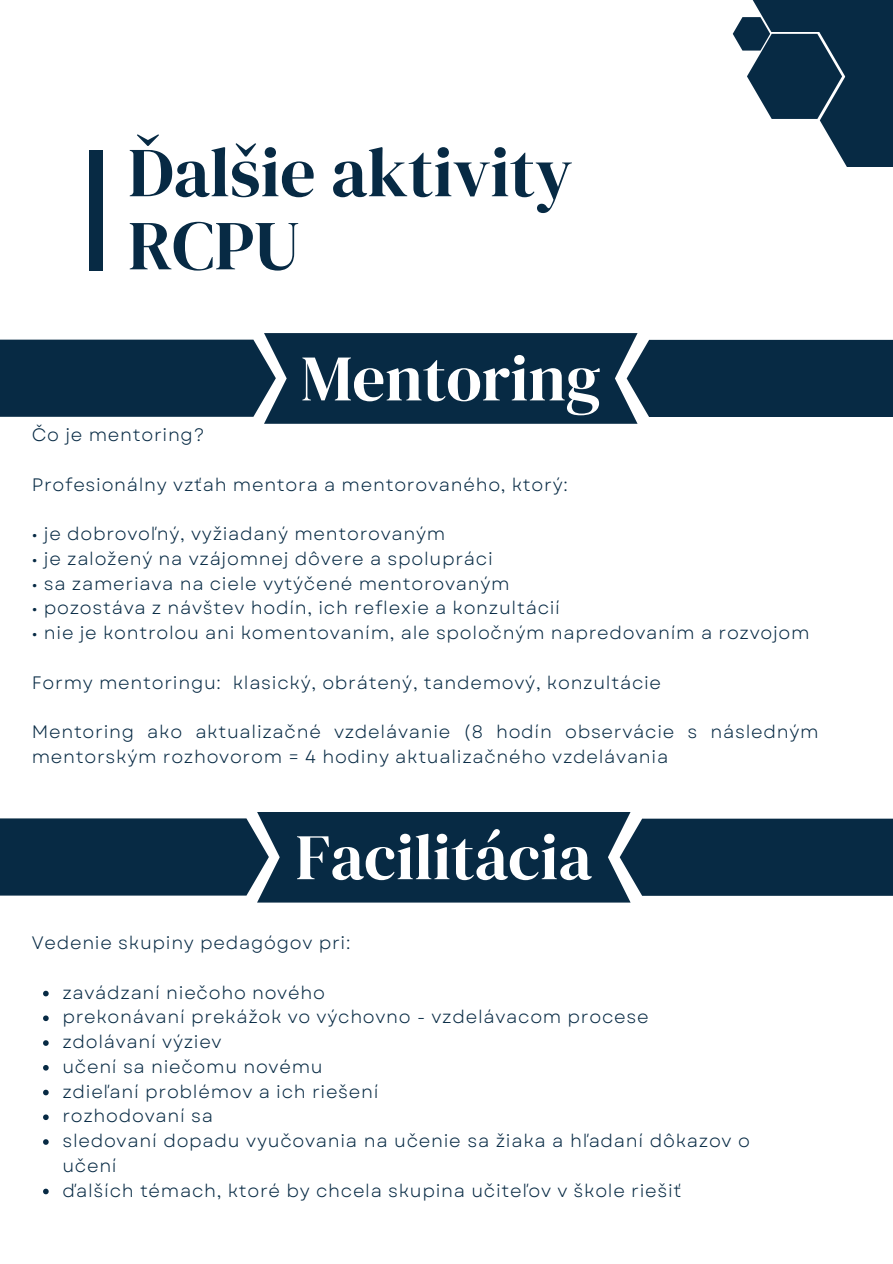
<style>
.page{position:relative;width:893px;height:1264px;background:#fff}
.page>*{position:absolute;margin:0;border:0;box-sizing:border-box;transform-origin:0 0}
.t1{font:70.05px/73.1px "DM Serif Display";color:#072a44}
.t2{font:64.95px "DM Serif Display";color:#fff}
.t3{font:18px/24.8px "Garet";letter-spacing:.04em;color:#072a44}
</style>
<div class="page">
<div style="left:264px;top:333px;width:373px;height:91px;background:#072a44"></div>
<div style="left:89px;top:150px;width:14px;height:120px;background:#072a44"></div>
<svg style="left:43px;top:990px;width:6px;height:6px"></svg>
<svg style="left:43px;top:1015px;width:6px;height:6px"></svg>
<svg style="left:43px;top:1040px;width:6px;height:5px"></svg>
<svg style="left:43px;top:1065px;width:6px;height:5px"></svg>
<svg style="left:43px;top:1089px;width:6px;height:6px"></svg>
<svg style="left:43px;top:1114px;width:6px;height:6px"></svg>
<svg style="left:43px;top:1139px;width:6px;height:5px"></svg>
<svg style="left:43px;top:1188px;width:6px;height:6px"></svg>
<div style="left:800px;top:0;width:92px;height:113px;background:#072a44"></div>
<svg style="left:732px;top:17px;width:160px;height:150px"></svg>
<div style="left:744px;top:0;width:113px;height:32px;background:#072a44"></div>
<div style="left:626px;top:340px;width:266px;height:77px;background:#072a44"></div>
<div style="left:0;top:339px;width:276px;height:78px;background:#072a44"></div>
<div style="left:257px;top:812px;width:373px;height:90px;background:#072a44"></div>
<div style="left:619px;top:818px;width:273px;height:77px;background:#072a44"></div>
<div style="left:0;top:818px;width:269px;height:77px;background:#072a44"></div>
<p class="t1" style="left:128px;top:135px;width:446px">Ďalšie aktivity<br>RCPU</p>
<p class="t2" style="left:301px;top:333px;width:301px">Mentoring</p>
<p class="t3" style="left:32px;top:422px;width:174px">Čo je mentoring?</p>
<p class="t3" style="left:32px;top:472px;width:537px">Profesionálny vzťah mentora a mentorovaného, ktorý:</p>
<p class="t3" style="left:32px;top:521px;width:415px">• je dobrovoľný, vyžiadaný mentorovaným</p>
<p class="t3" style="left:32px;top:546px;width:462px">• je založený na vzájomnej dôvere a spolupráci</p>
<p class="t3" style="left:32px;top:571px;width:479px">• sa zameriava na ciele vytýčené mentorovaným</p>
<p class="t3" style="left:32px;top:595px;width:529px">• pozostáva z návštev hodín, ich reflexie a konzultácií</p>
<p class="t3" style="left:32px;top:620px;width:779px">• nie je kontrolou ani komentovaním, ale spoločným napredovaním a rozvojom</p>
<p class="t3" style="left:32px;top:670px;width:630px">Formy mentoringu: klasický, obrátený, tandemový, konzultácie</p>
<p class="t3" style="left:32px;top:719px;width:788px">Mentoring ako aktualizačné vzdelávanie (8 hodín observácie s následným mentorským rozhovorom = 4 hodiny aktualizačného vzdelávania</p>
<p class="t2" style="left:295px;top:811px;width:298px">Facilitácia</p>
<p class="t3" style="left:32px;top:930px;width:320px">Vedenie skupiny pedagógov pri:</p>
<p class="t3" style="left:62px;top:980px;width:264px">zavádzaní niečoho nového</p>
<p class="t3" style="left:62px;top:1004px;width:587px">prekonávaní prekážok vo výchovno - vzdelávacom procese</p>
<p class="t3" style="left:62px;top:1029px;width:161px">zdolávaní výziev</p>
<p class="t3" style="left:62px;top:1054px;width:262px">učení sa niečomu novému</p>
<p class="t3" style="left:62px;top:1078px;width:317px">zdieľaní problémov a ich riešení</p>
<p class="t3" style="left:62px;top:1103px;width:152px">rozhodovaní sa</p>
<p class="t3" style="left:62px;top:1128px;width:689px">sledovaní dopadu vyučovania na učenie sa žiaka a hľadaní dôkazov o učení</p>
<p class="t3" style="left:62px;top:1177px;width:620px">ďalších témach, ktoré by chcela skupina učiteľov v škole riešiť</p>
</div>
